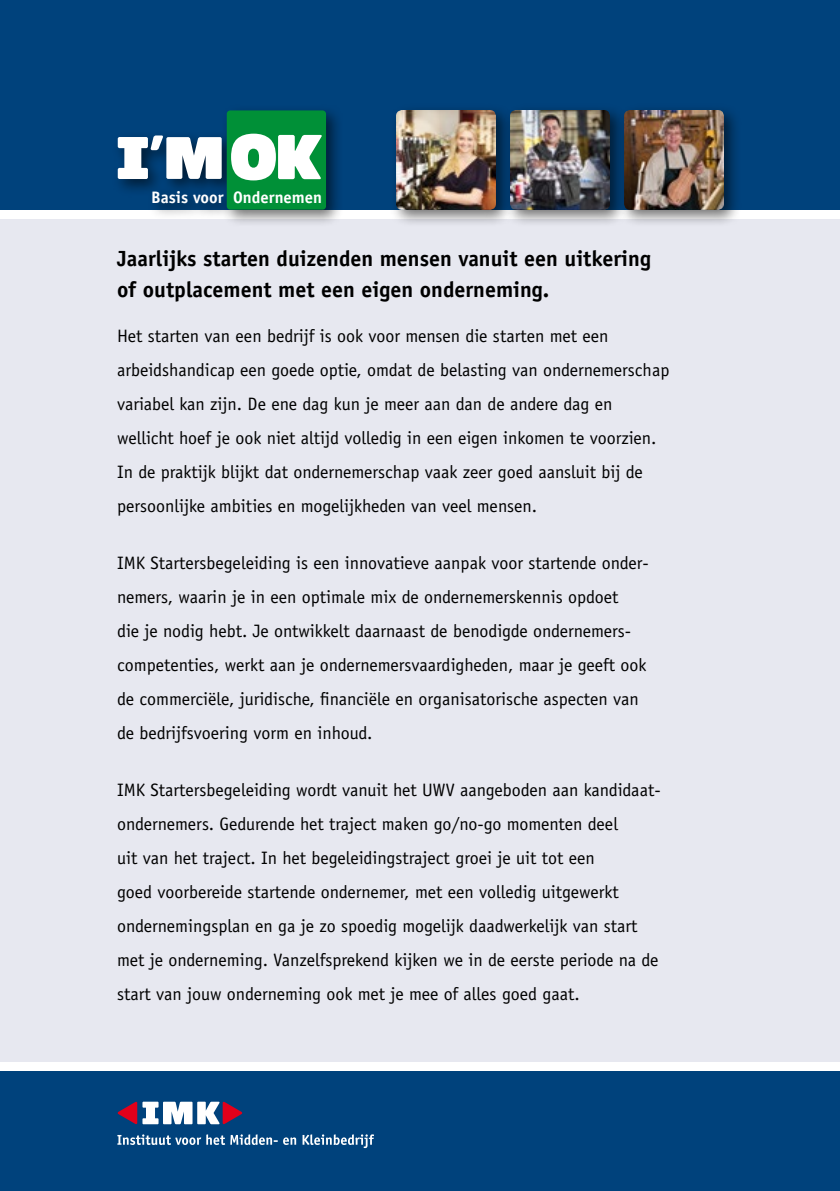
<style>
.page{position:relative;width:840px;height:1191px;background:#fff}
.page>*{position:absolute;margin:0;border:0;box-sizing:border-box;transform-origin:0 0}
.t1{font:700 22px/30.8px "Officina Sans";color:#000}
.t2{font:18px/34px "Officina Sans";color:#000}
.t3{font:700 16.6px "Officina Sans";color:#fff}
</style>
<div class="page">
<div style="left:0;top:220px;width:839px;height:842px;background:#e7e8f0"></div>
<hr style="left:839px;top:0;width:1px;height:210px;background:#00427c">
<div style="left:0;top:1071px;width:839px;height:120px;background:#00427c"></div>
<div style="left:0;top:0;width:839px;height:210px;background:#00427c"></div>
<svg style="left:117px;top:1101px;width:125px;height:23px"></svg>
<svg style="left:117px;top:1134px;width:160px;height:11px"></svg>
<svg style="left:283px;top:1137px;width:13px;height:8px"></svg>
<svg style="left:302px;top:1134px;width:72px;height:14px"></svg>
<div style="left:111px;top:103px;width:232px;height:124px;background:#000;opacity:.55"></div>
<div style="left:227px;top:110px;width:99px;height:100px;background:#009037;border-radius:4px"></div>
<svg style="left:231px;top:134px;width:91px;height:46px"></svg>
<svg style="left:118px;top:135px;width:103px;height:44px;background:#b2c1cf"></svg>
<div style="left:389px;top:103px;width:124px;height:124px;background:#000;opacity:.55"></div>
<img style="left:396px;top:110px;width:99px;height:100px">
<div style="left:503px;top:103px;width:124px;height:124px;background:#000;opacity:.55"></div>
<img style="left:509px;top:110px;width:100px;height:100px">
<div style="left:617px;top:103px;width:124px;height:124px;background:#000;opacity:.55"></div>
<img style="left:623px;top:110px;width:100px;height:100px">
<p class="t3" style="left:151px;top:187px;width:172px">Basis voor Ondernemen</p>
<p class="t1" style="left:117px;top:243px;width:535px">Jaarlijks starten duizenden mensen vanuit een uitkering of outplacement met een eigen onderneming.</p>
<p class="t2" style="left:117px;top:319px;width:553px">Het starten van een bedrijf is ook voor mensen die starten met een arbeidshandicap een goede optie, omdat de belasting van ondernemerschap variabel kan zijn. De ene dag kun je meer aan dan de andere dag en wellicht hoef je ook niet altijd volledig in een eigen inkomen te voorzien.<br>In de praktijk blijkt dat ondernemerschap vaak zeer goed aansluit bij de persoonlijke ambities en mogelijkheden van veel mensen.</p>
<p class="t2" style="left:117px;top:546px;width:533px">IMK Startersbegeleiding is een innovatieve aanpak voor startende onder&shy;nemers, waarin je in een optimale mix de ondernemerskennis opdoet<br>die je nodig hebt. Je ontwikkelt daarnaast de benodigde ondernemers&shy;competenties, werkt aan je ondernemersvaardigheden, maar je geeft ook de commerciële, juridische, financiële en organisatorische aspecten van de bedrijfsvoering vorm en inhoud.</p>
<p class="t2" style="left:117px;top:772px;width:544px">IMK Startersbegeleiding wordt vanuit het UWV aangeboden aan kandidaat&shy;ondernemers. Gedurende het traject maken go/no-go momenten deel<br>uit van het traject. In het begeleidingstraject groei je uit tot een<br>goed voorbereide startende ondernemer, met een volledig uitgewerkt ondernemingsplan en ga je zo spoedig mogelijk daadwerkelijk van start met je onderneming. Vanzelfsprekend kijken we in de eerste periode na de start van jouw onderneming ook met je mee of alles goed gaat.</p>
</div>
